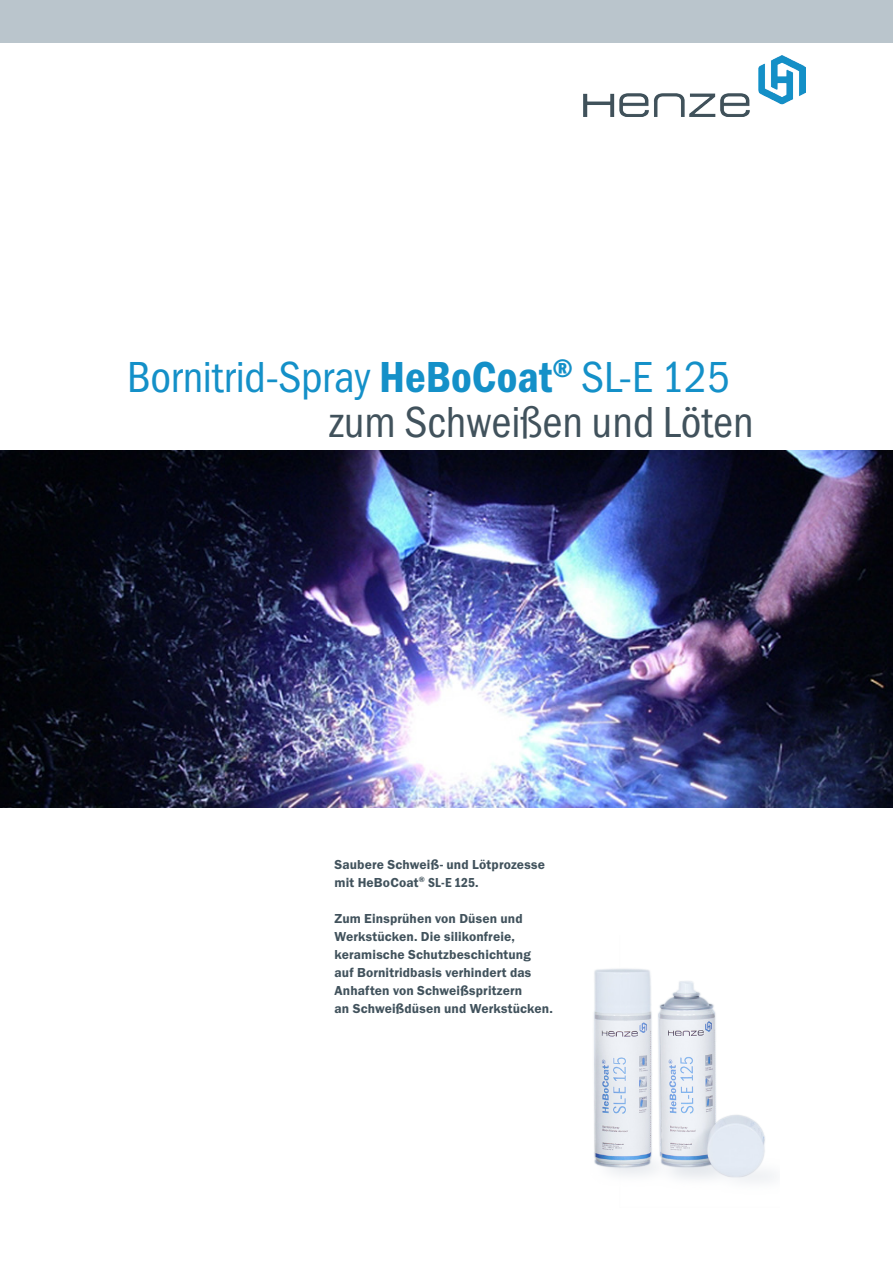
<style>
.page{position:relative;width:893px;height:1263px;background:#fff}
.page>*{position:absolute;margin:0;border:0;box-sizing:border-box;transform-origin:0 0}
.t1{font:45px "Franklin Gothic URW Con Boo";color:#1490c8}
.t2{font:45px "Franklin Gothic URW Con Boo";color:#41525c}
.Headline_Fließtext{font:13.5px/18px "Franklin Gothic URW Dem";letter-spacing:.01em;color:#41525c}
.s1{font-family:"Franklin Gothic URW Con Dem"}
</style>
<div class="page">
<img style="left:0;top:451px;width:893px;height:356px">
<div style="left:0;top:0;width:893px;height:43px;background:#bac5cc"></div>
<img style="left:594px;top:968px;width:180px;height:214px">
<img style="left:584px;top:55px;width:222px;height:61px">
<p class="t1" style="left:127px;top:349px;width:604px">Bornitrid-Spray <span class="s1">HeBoCoat</span><sup>®</sup> SL-E 125</p>
<p class="t2" style="left:329px;top:394px;width:426px">zum Schweißen und Löten</p>
<p class="Headline_Fließtext" style="left:334px;top:855px;width:212px">Saubere Schweiß- und Lötprozesse</p>
<p class="Headline_Fließtext" style="left:334px;top:873px;width:146px">mit HeBoCoat<sup>®</sup> <span class="s1">SL-E 125</span>.</p>
<p class="Headline_Fließtext" style="left:334px;top:909px;width:190px">Zum Einsprühen von Düsen und<br>Werkstücken. Die silikonfreie,</p>
<p class="Headline_Fließtext" style="left:334px;top:945px;width:198px">keramische Schutzbeschichtung</p>
<p class="Headline_Fließtext" style="left:334px;top:963px;width:198px">auf Bornitridbasis verhindert das</p>
<p class="Headline_Fließtext" style="left:334px;top:981px;width:220px">Anhaften von Schweißspritzern<br>an Schweißdüsen und Werkstücken.</p>
</div>
